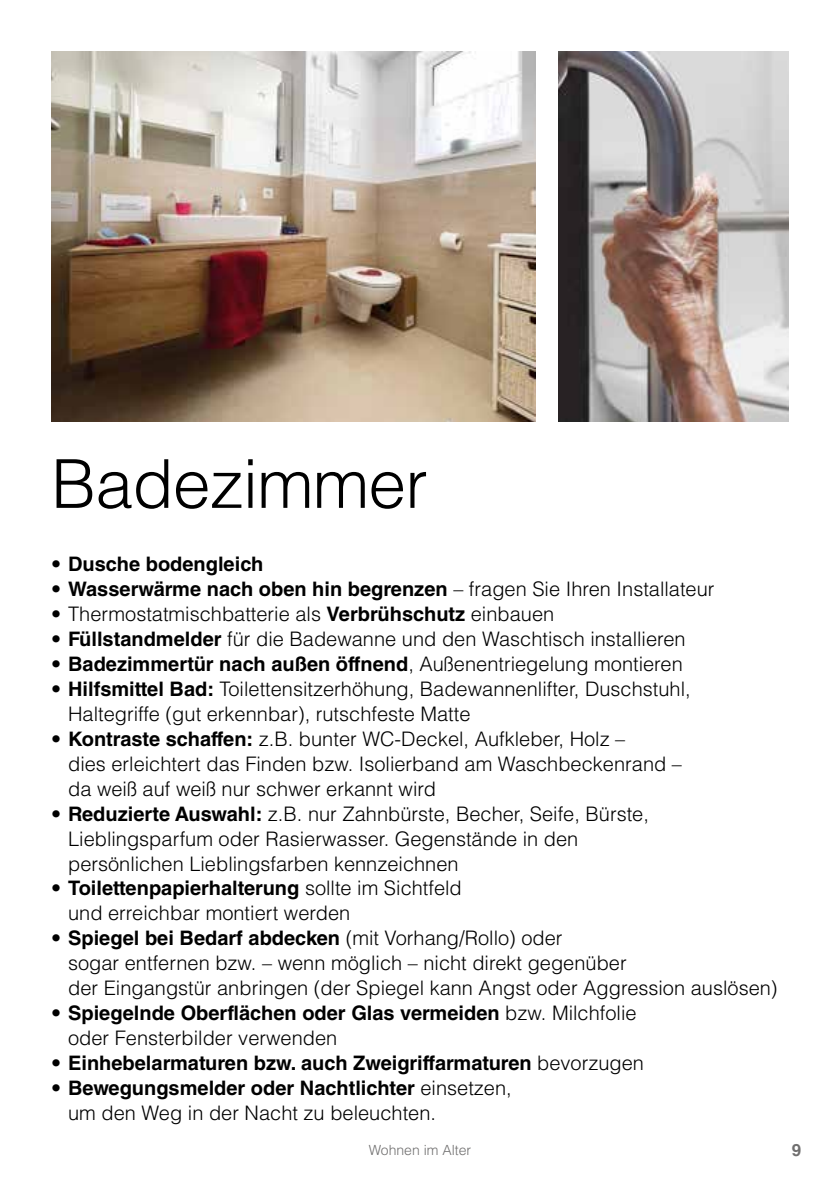
<style>
.page{position:relative;width:840px;height:1191px;background:#fff}
.page>*{position:absolute;margin:0;border:0;box-sizing:border-box;transform-origin:0 0}
.t1{font:300 67.4px "Helvetica LT Std";letter-spacing:-.01em;color:#000}
.t2{font:300 20px/25px "Helvetica LT Std";color:#000}
.t3{font:700 20px "Helvetica LT Std";color:#000}
.t4{font:700 17px "Helvetica LT Std";color:#706f6f}
.t5{font:300 14px "Helvetica LT Std";color:#706f6f}
.s1{font-weight:300}
.s2{font-weight:700}
</style>
<div class="page">
<img style="left:51px;top:51px;width:484px;height:370px">
<img style="left:558px;top:51px;width:230px;height:370px">
<h1 class="t1" style="left:51px;top:442px;width:378px">Badezimmer</h1>
<p class="t3" style="left:51px;top:552px;width:214px"><span class="s1">•</span> Dusche bodengleich</p>
<p class="t3" style="left:51px;top:577px;width:664px"><span class="s1">•</span> Wasserwärme nach oben hin begrenzen <span class="s1">– fragen Sie Ihren Installateur</span></p>
<p class="t2" style="left:51px;top:601px;width:504px">• Thermostatmischbatterie als <span class="s2">Verbrühschutz</span> einbauen</p>
<p class="t2" style="left:51px;top:626px;width:635px">• <span class="s2">Füllstandmelder</span> für die Badewanne und den Waschtisch installieren</p>
<p class="t3" style="left:51px;top:651px;width:633px"><span class="s1">•</span> Badezimmertür nach außen öffnend<span class="s1">, Außenentriegelung montieren</span></p>
<p class="t2" style="left:68px;top:676px;width:623px;text-indent:-17px">• <span class="s2">Hilfsmittel Bad:</span> Toilettensitzerhöhung, Badewannenlifter, Duschstuhl,<br>Haltegriffe (gut erkennbar), rutschfeste Matte</p>
<p class="t2" style="left:68px;top:726px;width:615px;text-indent:-17px">• <span class="s2">Kontraste schaffen:</span> z.B. bunter WC-Deckel, Aufkleber, Holz –<br>dies erleichtert das Finden bzw. Isolierband am Waschbeckenrand – da weiß auf weiß nur schwer erkannt wird</p>
<p class="t2" style="left:68px;top:801px;width:582px;text-indent:-17px">• <span class="s2">Reduzierte Auswahl:</span> z.B. nur Zahnbürste, Becher, Seife, Bürste,<br>Lieblingsparfum oder Rasierwasser. Gegenstände in den persönlichen Lieblingsfarben kennzeichnen</p>
<p class="t2" style="left:68px;top:875px;width:395px;text-indent:-17px">• <span class="s2">Toilettenpapierhalterung</span> sollte im Sichtfeld und erreichbar montiert werden</p>
<p class="t2" style="left:68px;top:925px;width:710px;text-indent:-17px">• <span class="s2">Spiegel bei Bedarf abdecken</span> (mit Vorhang/Rollo) oder<br>sogar entfernen bzw. – wenn möglich – nicht direkt gegenüber<br>der Eingangstür anbringen (der Spiegel kann Angst oder Aggression auslösen)</p>
<p class="t2" style="left:68px;top:1000px;width:569px;text-indent:-17px">• <span class="s2">Spiegelnde Oberflächen oder Glas vermeiden</span> bzw. Milchfolie oder Fensterbilder verwenden</p>
<p class="t3" style="left:51px;top:1050px;width:594px"><span class="s1">•</span> Einhebelarmaturen bzw. auch Zweigriffarmaturen <span class="s1">bevorzugen</span></p>
<p class="t2" style="left:68px;top:1075px;width:445px;text-indent:-17px">• <span class="s2">Bewegungsmelder oder Nachtlichter</span> einsetzen, um den Weg in der Nacht zu beleuchten.</p>
<p class="t5" style="left:368px;top:1141px;width:104px">Wohnen im Alter</p>
<p class="t4" style="left:791px;top:1139px;width:11px">9</p>
</div>
